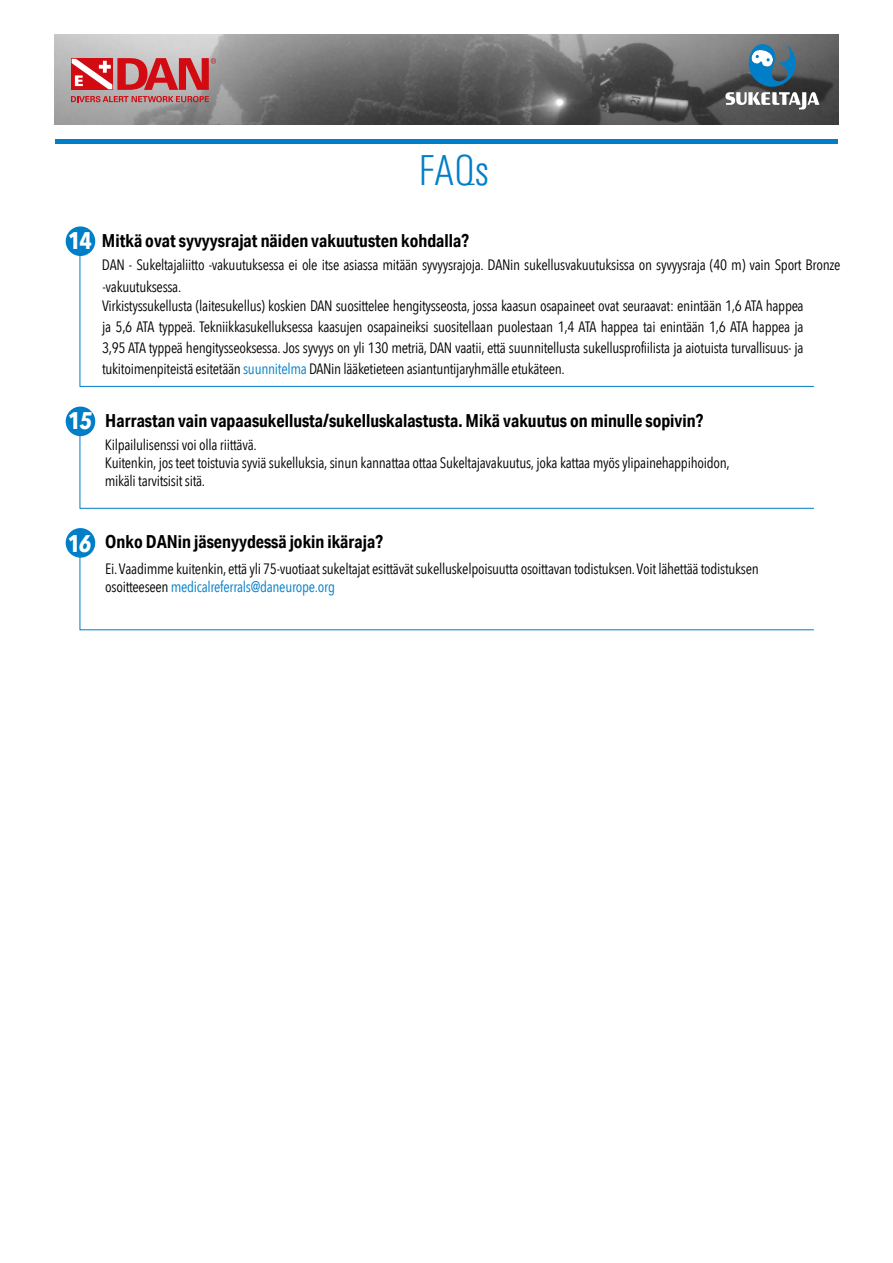
<style>
.page{position:relative;width:893px;height:1263px;background:#fff}
.page>*{position:absolute;margin:0;border:0;box-sizing:border-box;transform-origin:0 0}
.t1{font:300 condensed 43.5px "Univers";color:#007ec7}
.t2{font:700 24px "Avenir Next Condensed";color:#fff}
.t3{font:700 18px "Aktiv Grotesk Cd";color:#000}
.t4{font:15px/21px "Avenir Next Condensed";letter-spacing:-.02em;color:#000}
.t5{font:15px "Avenir Next Condensed";letter-spacing:-.02em;color:#000}
.s1{color:#007ec7}
.s2{font-style:inherit}
.s3{font-style:italic}
</style>
<div class="page">
<img style="left:54px;top:34px;width:785px;height:90px">
<hr style="left:55px;top:139px;width:783px;height:4px;background:#007ec7">
<svg style="left:725px;top:42px;width:94px;height:67px;background:#657781"></svg>
<svg style="left:71px;top:96px;width:138px;height:6px"></svg>
<svg style="left:71px;top:58px;width:1px;height:32px"></svg>
<svg style="left:72px;top:58px;width:144px;height:32px;background:#ce595d"></svg>
<svg style="left:79px;top:250px;width:735px;height:137px"></svg>
<svg style="left:79px;top:430px;width:735px;height:79px"></svg>
<div style="left:66px;top:226px;width:29px;height:30px;background:#007ec7;border-radius:50%"></div>
<div style="left:66px;top:407px;width:29px;height:29px;background:#007ec7;border-radius:50%"></div>
<svg style="left:79px;top:551px;width:735px;height:79px"></svg>
<div style="left:66px;top:528px;width:29px;height:30px;background:#007ec7;border-radius:50%"></div>
<h1 class="t1" style="left:419px;top:145px;width:72px">FAQs</h1>
<h2 class="t2" style="left:68px;top:226px;width:25px">14</h2>
<p class="t3" style="left:102px;top:229px;width:368px">Mitkä ovat syvyysrajat näiden vakuutusten kohdalla?</p>
<p class="t4" style="left:102px;top:254px;width:740px">DAN - Sukeltajaliitto -vakuutuksessa ei ole itse asiassa mitään syvyysrajoja. DANin sukellusvakuutuksissa on syvyysraja (40 m) vain Sport Bronze</p>
<p class="t4" style="left:102px;top:295px;width:703px;text-align:justify">Virkistyssukellusta (laitesukellus) koskien DAN suosittelee hengitysseosta, jossa kaasun osapaineet ovat seuraavat: enintään 1,6 ATA happea ja 5,6 ATA typpeä. Tekniikkasukelluksessa kaasujen osapaineiksi suositellaan puolestaan 1,4 ATA happea tai enintään 1,6 ATA happea ja 3,95 ATA typpeä hengitysseoksessa. Jos syvyys on yli 130 metriä, DAN vaatii, että suunnitellusta sukellusprofiilista ja aiotuista turvallisuus- ja tukitoimenpiteistä esitetään <span class="s1">suunnitelma</span> DANin lääketieteen asiantuntijaryhmälle etukäteen.</p>
<p class="t5" style="left:103px;top:274px;width:80px"><span class="s2">-</span>vakuutuksessa<span class="s2">.</span></p>
<h2 class="t2" style="left:68px;top:406px;width:25px">1<span class="s3">5</span></h2>
<p class="t3" style="left:105px;top:409px;width:599px">Harrastan vain vapaasukellusta/sukelluskalastusta. Mikä vakuutus on minulle sopivin?</p>
<p class="t4" style="left:105px;top:435px;width:626px;line-height:18px">Kilpailulisenssi voi olla riittävä.<br>Kuitenkin, jos teet toistuvia syviä sukelluksia, sinun kannattaa ottaa Sukeltajavakuutus, joka kattaa myös ylipainehappihoidon, mikäli tarvitsisit sitä.</p>
<h2 class="t2" style="left:68px;top:529px;width:25px">1<span class="s3">6</span></h2>
<p class="t3" style="left:105px;top:531px;width:279px">Onko DANin jäsenyydessä jokin ikäraja?</p>
<p class="t4" style="left:105px;top:559px;width:655px;line-height:18px">Ei.Vaadimme kuitenkin, että yli 75-vuotiaat sukeltajat esittävät sukelluskelpoisuutta osoittavan todistuksen.Voit lähettää todistuksen osoitteeseen <span class="s1">medicalreferrals@daneurope.org</span></p>
</div>
